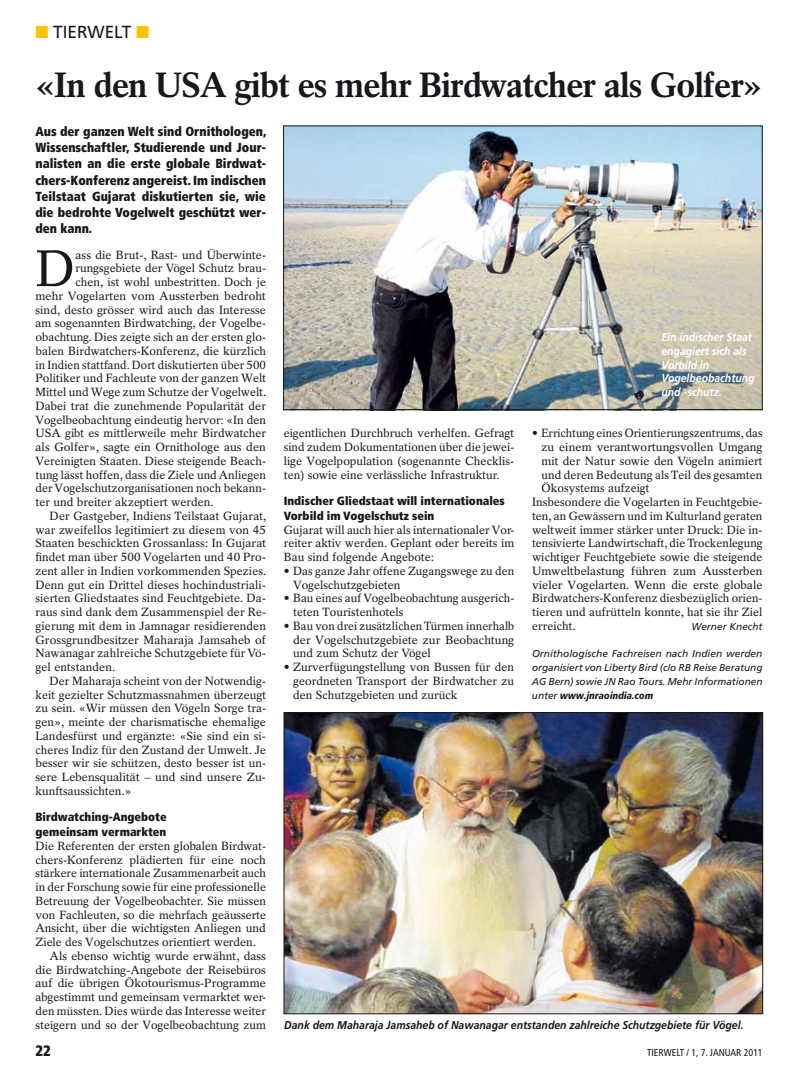
<style>
.page{position:relative;width:798px;height:1081px;background:#fff}
.page>*{position:absolute;margin:0;border:0;box-sizing:border-box;transform-origin:0 0}
.t1{font:51.12px "Rotation LT Std";color:#1a171c}
.t2{font:700 35px "Rotation LT Std";letter-spacing:-.03em;color:#1a171c}
.t3{font:17.5px "Frutiger LT Pro";color:#1a171c}
.t4{font:900 condensed 15px "Frutiger LT Pro";color:#1a171c}
.t5{font:900 condensed 13.12px/16.2px "Frutiger LT Pro";color:#1a171c;text-align:justify;scale:.96 1}
.t6{font:11.88px/13.8px "Rotation LT Std";letter-spacing:.005em;color:#1a171c;text-align:justify}
.t7{font:900 condensed 11.88px/15px "Frutiger LT Pro";color:#1a171c}
.t8{font:italic 700 11.38px "Frutiger LT Pro";color:#1a171c;scale:.92 1}
.t9{font:italic 700 11.38px/13.8px "Frutiger LT Pro";color:#fff;scale:.92 1}
.t10{font:italic 10px/13.8px "Frutiger LT Pro";color:#1a171c;text-align:justify}
.t11{font:condensed 10px "Frutiger LT Pro";color:#1a171c}
.s1{color:#fcc400}
.s2{font-weight:900;font-stretch:condensed}
</style>
<div class="page">
<img style="left:285px;top:714px;width:475px;height:298px">
<div style="left:283px;top:712px;width:479px;height:302px;border:1px solid #1a171c"></div>
<img style="left:283px;top:128px;width:479px;height:283px">
<div style="left:283px;top:126px;width:479px;height:284px;border:1px solid #1a171c"></div>
<h3 class="t3" style="left:35px;top:22px;width:115px"><span class="s1">■</span> TIERWELT <span class="s1">■</span></h3>
<h2 class="t2" style="left:35px;top:64px;width:728px">«In den USA gibt es mehr Birdwatcher als Golfer»</h2>
<p class="t5" style="left:35px;top:123px;width:242px">Aus der ganzen Welt sind Ornithologen, Wissenschaftler, Studierende und Jour&shy;nalisten an die erste globale Birdwat&shy;chers-Konferenz angereist. Im indischen Teilstaat Gujarat diskutierten sie, wie die bedrohte Vogelwelt geschützt wer&shy;den kann.</p>
<h1 class="t1" style="left:35px;top:239px;width:41px">D</h1>
<p class="t6" style="left:75px;top:248px;width:192px">ass die Brut-, Rast- und Überwinte-</p>
<p class="t6" style="left:75px;top:261px;width:192px">rungsgebiete der Vögel Schutz brau-</p>
<p class="t6" style="left:75px;top:275px;width:192px">chen, ist wohl unbestritten. Doch je</p>
<p class="t6" style="left:35px;top:289px;width:232px">mehr Vogelarten vom Aussterben bedroht</p>
<p class="t6" style="left:35px;top:303px;width:232px">sind, desto grösser wird auch das Interesse</p>
<p class="t6" style="left:35px;top:316px;width:232px">am sogenannten Birdwatching, der Vogelbe-</p>
<p class="t6" style="left:35px;top:330px;width:232px">obachtung. Dies zeigte sich an der ersten glo-</p>
<p class="t6" style="left:35px;top:344px;width:232px">balen Birdwatchers-Konferenz, die kürzlich</p>
<p class="t6" style="left:35px;top:358px;width:232px">in Indien stattfand. Dort diskutierten über 500</p>
<p class="t6" style="left:35px;top:371px;width:232px">Politiker und Fachleute von der ganzen Welt</p>
<p class="t6" style="left:35px;top:385px;width:232px">Mittel und Wege zum Schutze der Vogelwelt.</p>
<p class="t6" style="left:35px;top:399px;width:232px">Dabei trat die zunehmende Popularität der</p>
<p class="t6" style="left:35px;top:413px;width:232px">Vogelbeobachtung eindeutig hervor: «In den</p>
<p class="t6" style="left:35px;top:426px;width:232px">USA gibt es mittlerweile mehr Birdwatcher</p>
<p class="t6" style="left:35px;top:440px;width:232px">als Golfer», sagte ein Ornithologe aus den</p>
<p class="t6" style="left:35px;top:454px;width:232px">Vereinigten Staaten. Diese steigende Beach-</p>
<p class="t6" style="left:35px;top:468px;width:232px">tung lässt hoffen, dass die Ziele und Anliegen</p>
<p class="t6" style="left:35px;top:481px;width:232px">der Vogelschutzorganisationen noch bekann-</p>
<p class="t6" style="left:35px;top:495px;width:180px">ter und breiter akzeptiert werden.</p>
<p class="t6" style="left:50px;top:509px;width:218px">Der Gastgeber, Indiens Teilstaat Gujarat,</p>
<p class="t6" style="left:35px;top:523px;width:232px">war zweifellos legitimiert zu diesem von 45</p>
<p class="t6" style="left:35px;top:536px;width:232px">Staaten beschickten Grossanlass: In Gujarat</p>
<p class="t6" style="left:35px;top:550px;width:232px">findet man über 500 Vogelarten und 40 Pro-</p>
<p class="t6" style="left:35px;top:564px;width:232px">zent aller in Indien vorkommenden Spezies.</p>
<p class="t6" style="left:35px;top:578px;width:232px">Denn gut ein Drittel dieses hochindustriali-</p>
<p class="t6" style="left:35px;top:591px;width:232px">sierten Gliedstaates sind Feuchtgebiete. Da-</p>
<p class="t6" style="left:35px;top:605px;width:232px">raus sind dank dem Zusammenspiel der Re-</p>
<p class="t6" style="left:35px;top:619px;width:232px">gierung mit dem in Jamnagar residierenden</p>
<p class="t6" style="left:35px;top:633px;width:232px">Grossgrundbesitzer Maharaja Jamsaheb of</p>
<p class="t6" style="left:35px;top:646px;width:232px">Nawanagar zahlreiche Schutzgebiete für Vö-</p>
<p class="t6" style="left:35px;top:660px;width:81px">gel entstanden.</p>
<p class="t6" style="left:50px;top:674px;width:218px">Der Maharaja scheint von der Notwendig-</p>
<p class="t6" style="left:35px;top:688px;width:232px">keit gezielter Schutzmassnahmen überzeugt</p>
<p class="t6" style="left:35px;top:701px;width:232px">zu sein. «Wir müssen den Vögeln Sorge tra-</p>
<p class="t6" style="left:35px;top:715px;width:232px">gen», meinte der charismatische ehemalige</p>
<p class="t6" style="left:35px;top:729px;width:232px">Landesfürst und ergänzte: «Sie sind ein si-</p>
<p class="t6" style="left:35px;top:743px;width:232px">cheres Indiz für den Zustand der Umwelt. Je</p>
<p class="t6" style="left:35px;top:756px;width:232px">besser wir sie schützen, desto besser ist un-</p>
<p class="t6" style="left:35px;top:770px;width:232px">sere Lebensqualität – und sind unsere Zu-</p>
<p class="t6" style="left:35px;top:784px;width:97px">kunftsaussichten.»</p>
<p class="t7" style="left:35px;top:809px;width:133px">Birdwatching-Angebote gemeinsam vermarkten</p>
<p class="t6" style="left:35px;top:839px;width:232px">Die Referenten der ersten globalen Birdwat-</p>
<p class="t6" style="left:35px;top:853px;width:232px">chers-Konferenz plädierten für eine noch</p>
<p class="t6" style="left:35px;top:866px;width:232px">stärkere internationale Zusammenarbeit auch</p>
<p class="t6" style="left:35px;top:880px;width:232px">in der Forschung sowie für eine professionelle</p>
<p class="t6" style="left:35px;top:894px;width:232px">Betreuung der Vogelbeobachter. Sie müssen</p>
<p class="t6" style="left:35px;top:908px;width:232px">von Fachleuten, so die mehrfach geäusserte</p>
<p class="t6" style="left:35px;top:921px;width:232px">Ansicht, über die wichtigsten Anliegen und</p>
<p class="t6" style="left:35px;top:935px;width:222px">Ziele des Vogelschutzes orientiert werden.</p>
<p class="t6" style="left:50px;top:949px;width:218px">Als ebenso wichtig wurde erwähnt, dass</p>
<p class="t6" style="left:35px;top:963px;width:232px">die Birdwatching-Angebote der Reisebüros</p>
<p class="t6" style="left:35px;top:976px;width:232px">auf die übrigen Ökotourismus-Programme</p>
<p class="t6" style="left:35px;top:990px;width:232px">abgestimmt und gemeinsam vermarktet wer-</p>
<p class="t6" style="left:35px;top:1004px;width:232px">den müssten. Dies würde das Interesse weiter</p>
<p class="t6" style="left:35px;top:1018px;width:232px">steigern und so der Vogelbeobachtung zum</p>
<p class="t6" style="left:283px;top:426px;width:232px">eigentlichen Durchbruch verhelfen. Gefragt sind zudem Dokumentationen über die jewei&shy;lige Vogelpopulation (sogenannte Checklis&shy;ten) sowie eine verlässliche Infrastruktur.</p>
<p class="t7" style="left:283px;top:493px;width:222px">Indischer Gliedstaat will internationales<br>Vorbild im Vogelschutz sein</p>
<p class="t6" style="left:283px;top:523px;width:232px">Gujarat will auch hier als internationaler Vor&shy;reiter aktiv werden. Geplant oder bereits im Bau sind folgende Angebote:</p>
<p class="t6" style="left:293px;top:564px;width:223px;text-indent:-9px">• Das ganze Jahr offene Zugangswege zu den<br>Vogelschutzgebieten</p>
<p class="t6" style="left:293px;top:591px;width:222px;text-indent:-9px">• Bau eines auf Vogelbeobachtung ausgerich&shy;teten Touristenhotels</p>
<p class="t6" style="left:293px;top:619px;width:223px;text-indent:-9px">• Bau von drei zusätzlichen Türmen innerhalb der Vogelschutzgebiete zur Beobachtung und zum Schutz der Vögel</p>
<p class="t6" style="left:293px;top:660px;width:222px;text-indent:-9px">• Zurverfügungstellung von Bussen für den geordneten Transport der Birdwatcher zu den Schutzgebieten und zurück</p>
<p class="t9" style="left:661px;top:330px;width:103px">Ein indischer Staat engagiert sich als<br>Vorbild in<br>Vogelbeobachtung und -schutz.</p>
<p class="t6" style="left:531px;top:426px;width:232px">• Errichtung eines Orientierungszentrums, das</p>
<p class="t6" style="left:541px;top:440px;width:222px">zu einem verantwortungsvollen Umgang</p>
<p class="t6" style="left:541px;top:454px;width:222px">mit der Natur sowie den Vögeln animiert</p>
<p class="t6" style="left:541px;top:468px;width:222px">und deren Bedeutung als Teil des gesamten</p>
<p class="t6" style="left:541px;top:481px;width:109px">Ökosystems aufzeigt</p>
<p class="t6" style="left:531px;top:495px;width:232px">Insbesondere die Vogelarten in Feuchtgebie-</p>
<p class="t6" style="left:531px;top:509px;width:232px">ten, an Gewässern und im Kulturland geraten</p>
<p class="t6" style="left:531px;top:523px;width:232px">weltweit immer stärker unter Druck: Die in-</p>
<p class="t6" style="left:531px;top:536px;width:232px">tensivierte Landwirtschaft, die Trockenlegung</p>
<p class="t6" style="left:531px;top:550px;width:232px">wichtiger Feuchtgebiete sowie die steigende</p>
<p class="t6" style="left:531px;top:564px;width:232px">Umweltbelastung führen zum Aussterben</p>
<p class="t6" style="left:531px;top:578px;width:232px">vieler Vogelarten. Wenn die erste globale</p>
<p class="t6" style="left:531px;top:591px;width:232px">Birdwatchers-Konferenz diesbezüglich orien-</p>
<p class="t6" style="left:531px;top:605px;width:232px">tieren und aufrütteln konnte, hat sie ihr Ziel</p>
<p class="t6" style="left:531px;top:619px;width:45px">erreicht.</p>
<p class="t10" style="left:691px;top:619px;width:72px">Werner Knecht</p>
<p class="t10" style="left:531px;top:647px;width:232px">Ornithologische Fachreisen nach Indien werden organisiert von Liberty Bird (c/o RB Reise Beratung AG Bern) sowie JN Rao Tours. Mehr Informationen unter <span class="s2">www.jnraoindia.com</span></p>
<p class="t8" style="left:284px;top:1018px;width:500px">Dank dem Maharaja Jamsaheb of Nawanagar entstanden zahlreiche Schutzgebiete für Vögel.</p>
<p class="t4" style="left:35px;top:1041px;width:17px">22</p>
<p class="t11" style="left:647px;top:1047px;width:117px">TIERWELT / 1, 7. JANUAR 2011</p>
</div>
